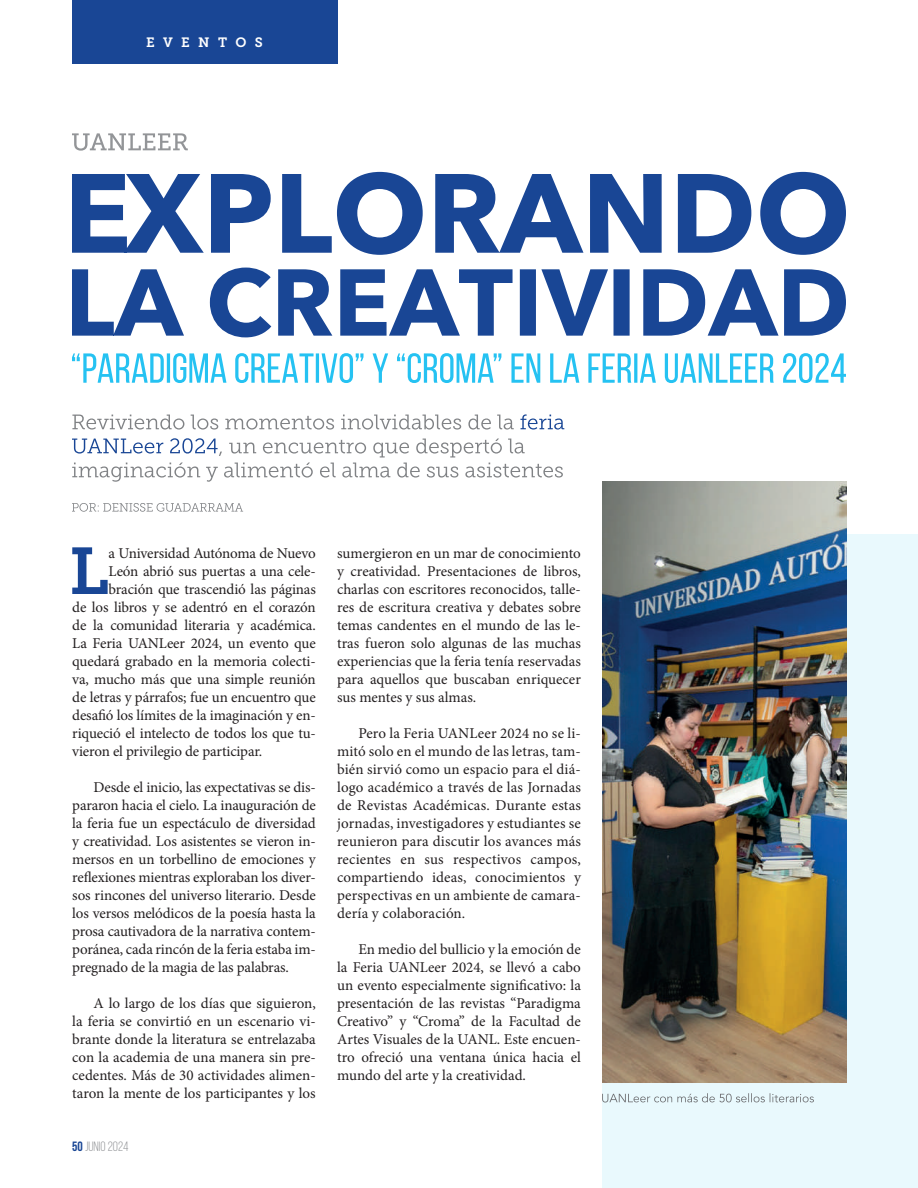
<style>
.page{position:relative;width:918px;height:1188px;background:#fff}
.page>*{position:absolute;margin:0;border:0;box-sizing:border-box;transform-origin:0 0}
.t1{font:65.7px "Museo Slab 700";color:#194695}
.t2{font:15px/18px "Minion Pro";letter-spacing:-.01em;color:#231f20;text-align:justify}
.t3{font:13.5px "Bebas Neue";color:#939598}
.t4{font:13.5px "Museo Slab 700";letter-spacing:.62em;color:#fff}
.s1{font-weight:700;color:#194695}
</style>
<div class="page">
<div style="left:72px;top:0;width:265px;height:64px;background:#194695"></div>
<div style="left:602px;top:535px;width:316px;height:653px;background:#e9f9fd"></div>
<svg style="left:72px;top:133px;width:116px;height:18px"></svg>
<svg style="left:72px;top:172px;width:774px;height:83px"></svg>
<svg style="left:72px;top:268px;width:774px;height:69px"></svg>
<svg style="left:72px;top:353px;width:774px;height:30px"></svg>
<svg style="left:72px;top:438px;width:491px;height:44px"></svg>
<svg style="left:520px;top:414px;width:44px;height:16px"></svg>
<svg style="left:72px;top:415px;width:442px;height:15px"></svg>
<svg style="left:72px;top:503px;width:171px;height:9px"></svg>
<img style="left:602px;top:482px;width:244px;height:600px">
<svg style="left:602px;top:1093px;width:212px;height:10px"></svg>
<p class="t4" style="left:146px;top:35px;width:118px">EVENTOS</p>
<h1 class="t1" style="left:69px;top:534px;width:42px">L</h1>
<p class="t2" style="left:109px;top:544px;width:209px">a Universidad Autónoma de Nuevo</p>
<p class="t2" style="left:109px;top:562px;width:209px">León abrió sus puertas a una cele-</p>
<p class="t2" style="left:109px;top:580px;width:209px">bración que trascendió las páginas</p>
<p class="t2" style="left:72px;top:598px;width:245px">de los libros y se adentró en el corazón</p>
<p class="t2" style="left:72px;top:616px;width:245px">de la comunidad literaria y académica.</p>
<p class="t2" style="left:72px;top:634px;width:245px">La Feria UANLeer 2024, un evento que</p>
<p class="t2" style="left:72px;top:652px;width:245px">quedará grabado en la memoria colecti-</p>
<p class="t2" style="left:72px;top:670px;width:245px">va, mucho más que una simple reunión</p>
<p class="t2" style="left:72px;top:688px;width:245px">de letras y párrafos; fue un encuentro que</p>
<p class="t2" style="left:72px;top:706px;width:245px">desafió los límites de la imaginación y en-</p>
<p class="t2" style="left:72px;top:724px;width:245px">riqueció el intelecto de todos los que tu-</p>
<p class="t2" style="left:72px;top:742px;width:192px">vieron el privilegio de participar.</p>
<p class="t2" style="left:72px;top:778px;width:245px;text-indent:21px">Desde el inicio, las expectativas se dis&shy;pararon hacia el cielo. La inauguración de la feria fue un espectáculo de diversidad y creatividad. Los asistentes se vieron in&shy;mersos en un torbellino de emociones y reflexiones mientras exploraban los diver&shy;sos rincones del universo literario. Desde los versos melódicos de la poesía hasta la prosa cautivadora de la narrativa contem&shy;poránea, cada rincón de la feria estaba im&shy;pregnado de la magia de las palabras.</p>
<p class="t2" style="left:72px;top:994px;width:245px;text-indent:21px">A lo largo de los días que siguieron, la feria se convirtió en un escenario vi&shy;brante donde la literatura se entrelazaba con la academia de una manera sin pre&shy;cedentes. Más de 30 actividades alimen&shy;taron la mente de los participantes y los</p>
<p class="t3" style="left:72px;top:1139px;width:58px"><span class="s1">50</span> JUNIO 2024</p>
<p class="t2" style="left:337px;top:544px;width:245px">sumergieron en un mar de conocimiento y creatividad. Presentaciones de libros, charlas con escritores reconocidos, talle&shy;res de escritura creativa y debates sobre temas candentes en el mundo de las le&shy;tras fueron solo algunas de las muchas experiencias que la feria tenía reservadas para aquellos que buscaban enriquecer sus mentes y sus almas.</p>
<p class="t2" style="left:337px;top:724px;width:245px;text-indent:21px">Pero la Feria UANLeer 2024 no se li&shy;mitó solo en el mundo de las letras, tam&shy;bién sirvió como un espacio para el diá&shy;logo académico a través de las Jornadas de Revistas Académicas. Durante estas jornadas, investigadores y estudiantes se reunieron para discutir los avances más recientes en sus respectivos campos, compartiendo ideas, conocimientos y perspectivas en un ambiente de camara&shy;dería y colaboración.</p>
<p class="t2" style="left:337px;top:940px;width:245px;text-indent:21px">En medio del bullicio y la emoción de la Feria UANLeer 2024, se llevó a cabo un evento especialmente significativo: la presentación de las revistas “Paradigma Creativo” y “Croma” de la Facultad de Artes Visuales de la UANL. Este encuen&shy;tro ofreció una ventana única hacia el mundo del arte y la creatividad.</p>
</div>
